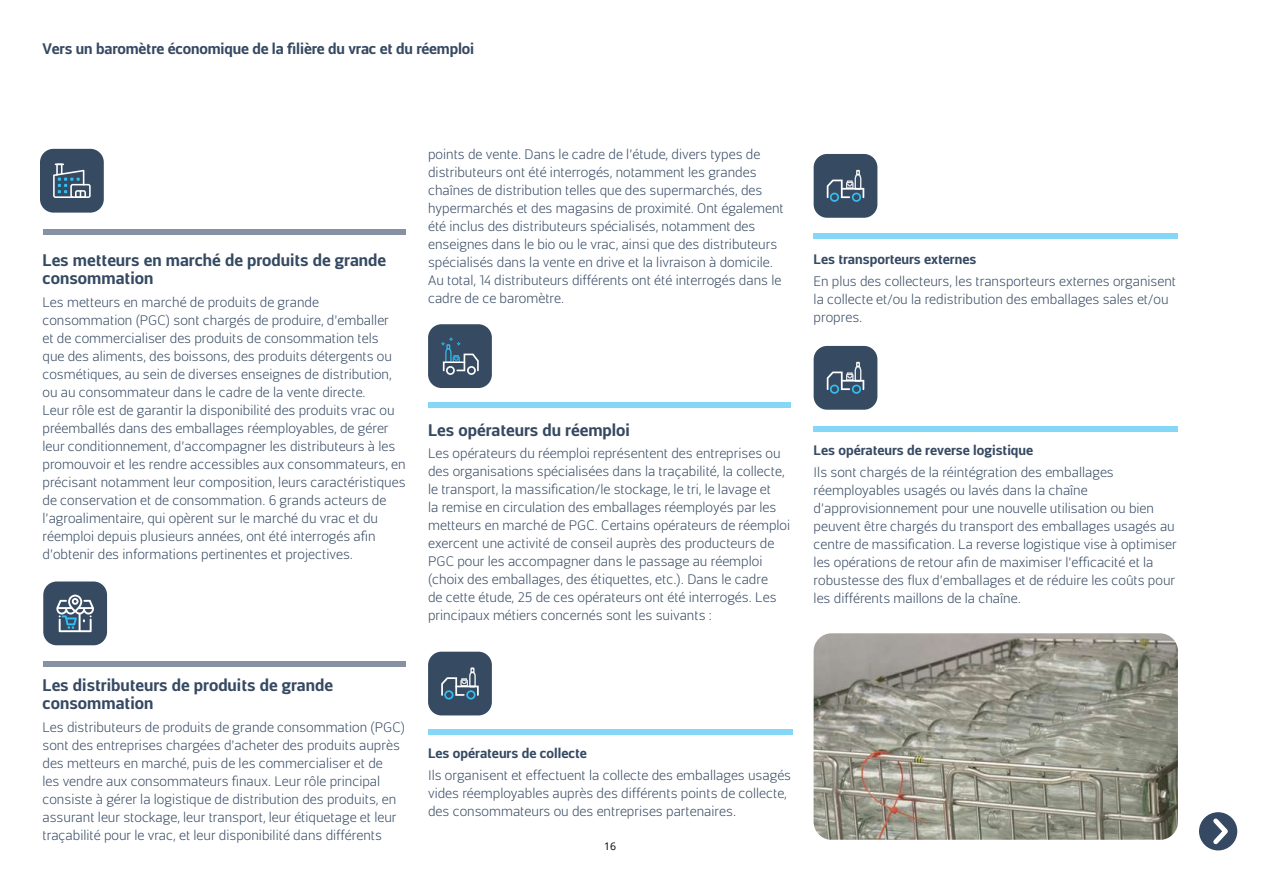
<style>
.page{position:relative;width:1263px;height:893px;background:#fff}
.page>*{position:absolute;margin:0;border:0;box-sizing:border-box;transform-origin:0 0}
.t1{font:700 16.5px/18px "Centuma";color:#354962}
.t2{font:700 15px "Centuma";letter-spacing:-.01em;color:#354962}
.t3{font:300 13.5px/18px "Centuma";color:#354962}
.t4{font:700 13.5px "Centuma";color:#354962}
.t5{font:10.5px "Open Sans";color:#000}
</style>
<div class="page">
<img style="left:814px;top:633px;width:364px;height:207px">
<div style="left:1199px;top:812px;width:38px;height:38px;background:#354962;border-radius:50%"></div>
<svg style="left:1209px;top:814px;width:23px;height:35px"></svg>
<div style="left:40px;top:149px;width:64px;height:64px;background:#364a61;border-radius:13px"></div>
<svg style="left:53px;top:164px;width:38px;height:34px"></svg>
<div style="left:43px;top:581px;width:64px;height:64px;background:#364a61;border-radius:13px"></div>
<svg style="left:56px;top:595px;width:38px;height:37px"></svg>
<div style="left:428px;top:324px;width:64px;height:64px;background:#364a61;border-radius:13px"></div>
<svg style="left:441px;top:337px;width:38px;height:38px"></svg>
<div style="left:43px;top:229px;width:363px;height:6px;background:#8692a1"></div>
<div style="left:43px;top:661px;width:363px;height:6px;background:#8692a1"></div>
<div style="left:428px;top:402px;width:363px;height:6px;background:#85d7f7"></div>
<div style="left:814px;top:154px;width:63px;height:64px;background:#364a61;border-radius:13px"></div>
<svg style="left:827px;top:169px;width:37px;height:33px"></svg>
<div style="left:814px;top:346px;width:63px;height:64px;background:#364a61;border-radius:13px"></div>
<svg style="left:827px;top:361px;width:37px;height:33px"></svg>
<div style="left:428px;top:729px;width:364px;height:6px;background:#85d7f7"></div>
<div style="left:814px;top:233px;width:364px;height:6px;background:#85d7f7"></div>
<div style="left:814px;top:426px;width:364px;height:6px;background:#85d7f7"></div>
<div style="left:428px;top:652px;width:64px;height:63px;background:#364a61;border-radius:13px"></div>
<svg style="left:441px;top:667px;width:38px;height:32px"></svg>
<p class="t2" style="left:43px;top:38px;width:433px">Vers un baromètre économique de la filière du vrac et du réemploi</p>
<p class="t1" style="left:43px;top:251px;width:345px">Les metteurs en marché de produits de grande consommation</p>
<p class="t3" style="left:43px;top:292px;width:365px">Les metteurs en marché de produits de grande consommation (PGC) sont chargés de produire, d’emballer<br>et de commercialiser des produits de consommation tels<br>que des aliments, des boissons, des produits détergents ou cosmétiques, au sein de diverses enseignes de distribution, ou au consommateur dans le cadre de la vente directe.<br>Leur rôle est de garantir la disponibilité des produits vrac ou préemballés dans des emballages réemployables, de gérer leur conditionnement, d’accompagner les distributeurs à les promouvoir et les rendre accessibles aux consommateurs, en précisant notamment leur composition, leurs caractéristiques de conservation et de consommation. 6 grands acteurs de l’agroalimentaire, qui opèrent sur le marché du vrac et du réemploi depuis plusieurs années, ont été interrogés afin d’obtenir des informations pertinentes et projectives.</p>
<p class="t1" style="left:43px;top:676px;width:292px">Les distributeurs de produits de grande consommation</p>
<p class="t3" style="left:43px;top:717px;width:364px">Les distributeurs de produits de grande consommation (PGC) sont des entreprises chargées d’acheter des produits auprès des metteurs en marché, puis de les commercialiser et de<br>les vendre aux consommateurs finaux. Leur rôle principal consiste à gérer la logistique de distribution des produits, en assurant leur stockage, leur transport, leur étiquetage et leur traçabilité pour le vrac, et leur disponibilité dans différents</p>
<p class="t3" style="left:428px;top:145px;width:357px">points de vente. Dans le cadre de l’étude, divers types de distributeurs ont été interrogés, notamment les grandes chaînes de distribution telles que des supermarchés, des hypermarchés et des magasins de proximité. Ont également été inclus des distributeurs spécialisés, notamment des enseignes dans le bio ou le vrac, ainsi que des distributeurs spécialisés dans la vente en drive et la livraison à domicile.<br>Au total, 14 distributeurs différents ont été interrogés dans le cadre de ce baromètre.</p>
<p class="t1" style="left:428px;top:420px;width:203px">Les opérateurs du réemploi</p>
<p class="t3" style="left:428px;top:443px;width:364px">Les opérateurs du réemploi représentent des entreprises ou des organisations spécialisées dans la traçabilité, la collecte, le transport, la massification/le stockage, le tri, le lavage et<br>la remise en circulation des emballages réemployés par les metteurs en marché de PGC. Certains opérateurs de réemploi exercent une activité de conseil auprès des producteurs de PGC pour les accompagner dans le passage au réemploi (choix des emballages, des étiquettes, etc.). Dans le cadre<br>de cette étude, 25 de ces opérateurs ont été interrogés. Les principaux métiers concernés sont les suivants :</p>
<p class="t4" style="left:428px;top:743px;width:160px">Les opérateurs de collecte</p>
<p class="t3" style="left:428px;top:765px;width:365px">Ils organisent et effectuent la collecte des emballages usagés vides réemployables auprès des différents points de collecte, des consommateurs ou des entreprises partenaires.</p>
<p class="t5" style="left:604px;top:839px;width:13px">16</p>
<p class="t4" style="left:814px;top:250px;width:164px">Les transporteurs externes</p>
<p class="t3" style="left:814px;top:272px;width:364px">En plus des collecteurs, les transporteurs externes organisent la collecte et/ou la redistribution des emballages sales et/ou propres.</p>
<p class="t4" style="left:814px;top:441px;width:221px">Les opérateurs de reverse logistique</p>
<p class="t3" style="left:814px;top:463px;width:365px">Ils sont chargés de la réintégration des emballages réemployables usagés ou lavés dans la chaîne d’approvisionnement pour une nouvelle utilisation ou bien peuvent être chargés du transport des emballages usagés au centre de massification. La reverse logistique vise à optimiser les opérations de retour afin de maximiser l’efficacité et la robustesse des flux d’emballages et de réduire les coûts pour les différents maillons de la chaîne.</p>
</div>
